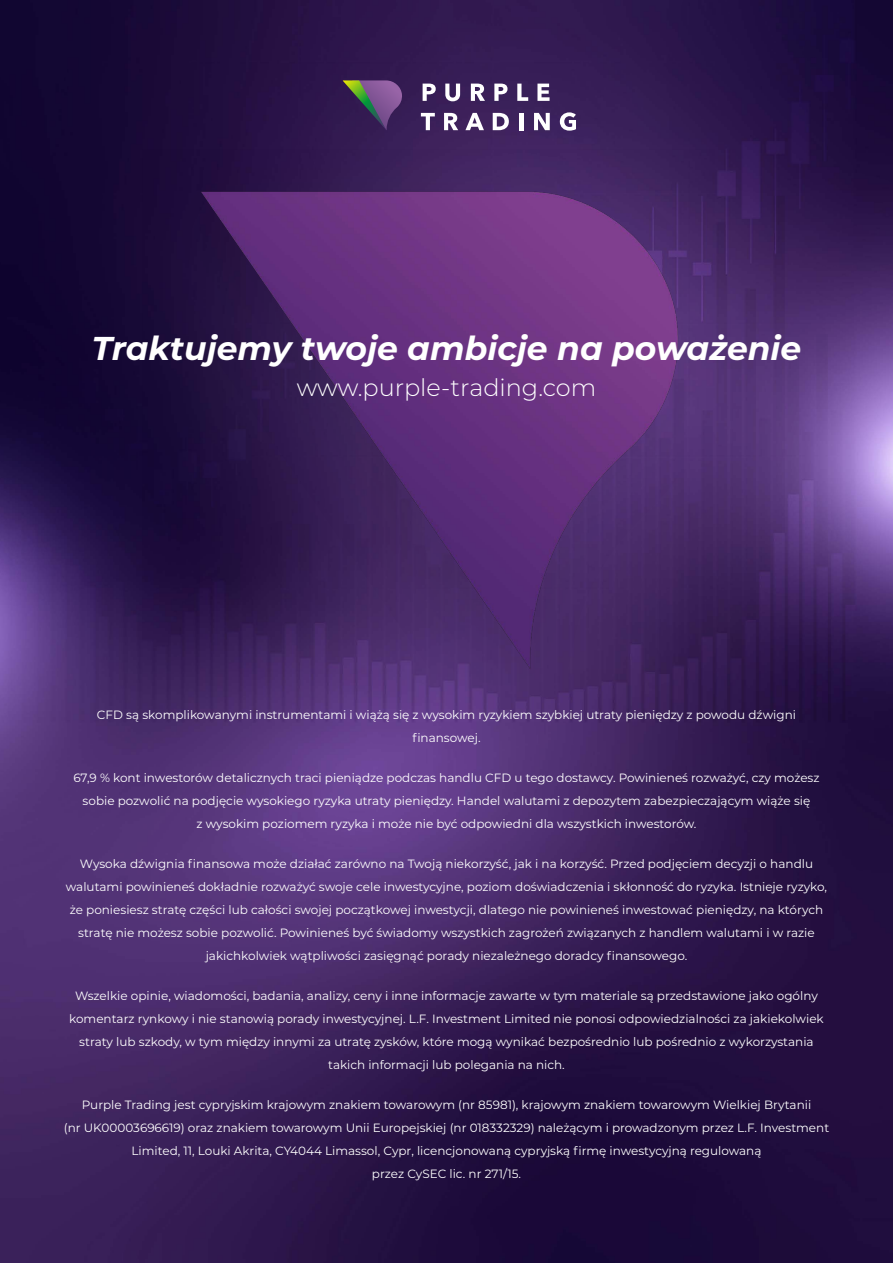
<style>
.page{position:relative;width:893px;height:1263px;background:#fff}
.page>*{position:absolute;margin:0;border:0;box-sizing:border-box;transform-origin:0 0}
.t1{font:italic 700 33px "Montserrat";color:#fff}
.t2{font:300 24px "Montserrat";color:#fff}
.t3{font:12px/23px "Montserrat";color:#fff;text-align:center}
</style>
<div class="page">
<img style="left:0;top:0;width:893px;height:1263px">
<img style="left:142px;top:150px;width:572px;height:567px">
<svg style="left:423px;top:84px;width:13px;height:17px"></svg>
<svg style="left:445px;top:84px;width:15px;height:17px"></svg>
<svg style="left:471px;top:84px;width:14px;height:17px"></svg>
<svg style="left:494px;top:84px;width:13px;height:17px"></svg>
<svg style="left:517px;top:84px;width:11px;height:17px"></svg>
<svg style="left:537px;top:84px;width:13px;height:17px"></svg>
<svg style="left:421px;top:113px;width:14px;height:17px"></svg>
<svg style="left:444px;top:113px;width:14px;height:17px"></svg>
<svg style="left:465px;top:113px;width:19px;height:17px"></svg>
<svg style="left:493px;top:113px;width:16px;height:17px"></svg>
<hr style="left:519px;top:113px;width:4px;height:17px;background:#fff">
<svg style="left:534px;top:113px;width:16px;height:17px"></svg>
<svg style="left:560px;top:112px;width:16px;height:19px"></svg>
<svg style="left:342px;top:80px;width:60px;height:50px;background:#564467"></svg>
<h1 class="t1" style="left:92px;top:325px;width:711px">Traktujemy twoje ambicje na poważenie</h1>
<h2 class="t2" style="left:297px;top:372px;width:301px">www.purple-trading.com</h2>
<p class="t3" style="left:97px;top:703px;width:701px">CFD są skomplikowanymi instrumentami i wiążą się z wysokim ryzykiem szybkiej utraty pieniędzy z powodu dźwigni finansowej.</p>
<p class="t3" style="left:73px;top:766px;width:748px">67,9 % kont inwestorów detalicznych traci pieniądze podczas handlu CFD u tego dostawcy. Powinieneś rozważyć, czy możesz sobie pozwolić na podjęcie wysokiego ryzyka utraty pieniędzy. Handel walutami z depozytem zabezpieczającym wiąże się<br>z wysokim poziomem ryzyka i może nie być odpowiedni dla wszystkich inwestorów.</p>
<p class="t3" style="left:66px;top:852px;width:763px">Wysoka dźwignia finansowa może działać zarówno na Twoją niekorzyść, jak i na korzyść. Przed podjęciem decyzji o handlu walutami powinieneś dokładnie rozważyć swoje cele inwestycyjne, poziom doświadczenia i skłonność do ryzyka. Istnieje ryzyko, że poniesiesz stratę części lub całości swojej początkowej inwestycji, dlatego nie powinieneś inwestować pieniędzy, na których stratę nie możesz sobie pozwolić. Powinieneś być świadomy wszystkich zagrożeń związanych z handlem walutami i w razie jakichkolwiek wątpliwości zasięgnąć porady niezależnego doradcy finansowego.</p>
<p class="t3" style="left:69px;top:984px;width:756px">Wszelkie opinie, wiadomości, badania, analizy, ceny i inne informacje zawarte w tym materiale są przedstawione jako ogólny komentarz rynkowy i nie stanowią porady inwestycyjnej. L.F. Investment Limited nie ponosi odpowiedzialności za jakiekolwiek straty lub szkody, w tym między innymi za utratę zysków, które mogą wynikać bezpośrednio lub pośrednio z wykorzystania takich informacji lub polegania na nich.</p>
<p class="t3" style="left:64px;top:1092px;width:767px">Purple Trading jest cypryjskim krajowym znakiem towarowym (nr 85981), krajowym znakiem towarowym Wielkiej Brytanii<br>(nr UK00003696619) oraz znakiem towarowym Unii Europejskiej (nr 018332329) należącym i prowadzonym przez L.F. Investment Limited, 11, Louki Akrita, CY4044 Limassol, Cypr, licencjonowaną cypryjską firmę inwestycyjną regulowaną<br>przez CySEC lic. nr 271/15.</p>
</div>
